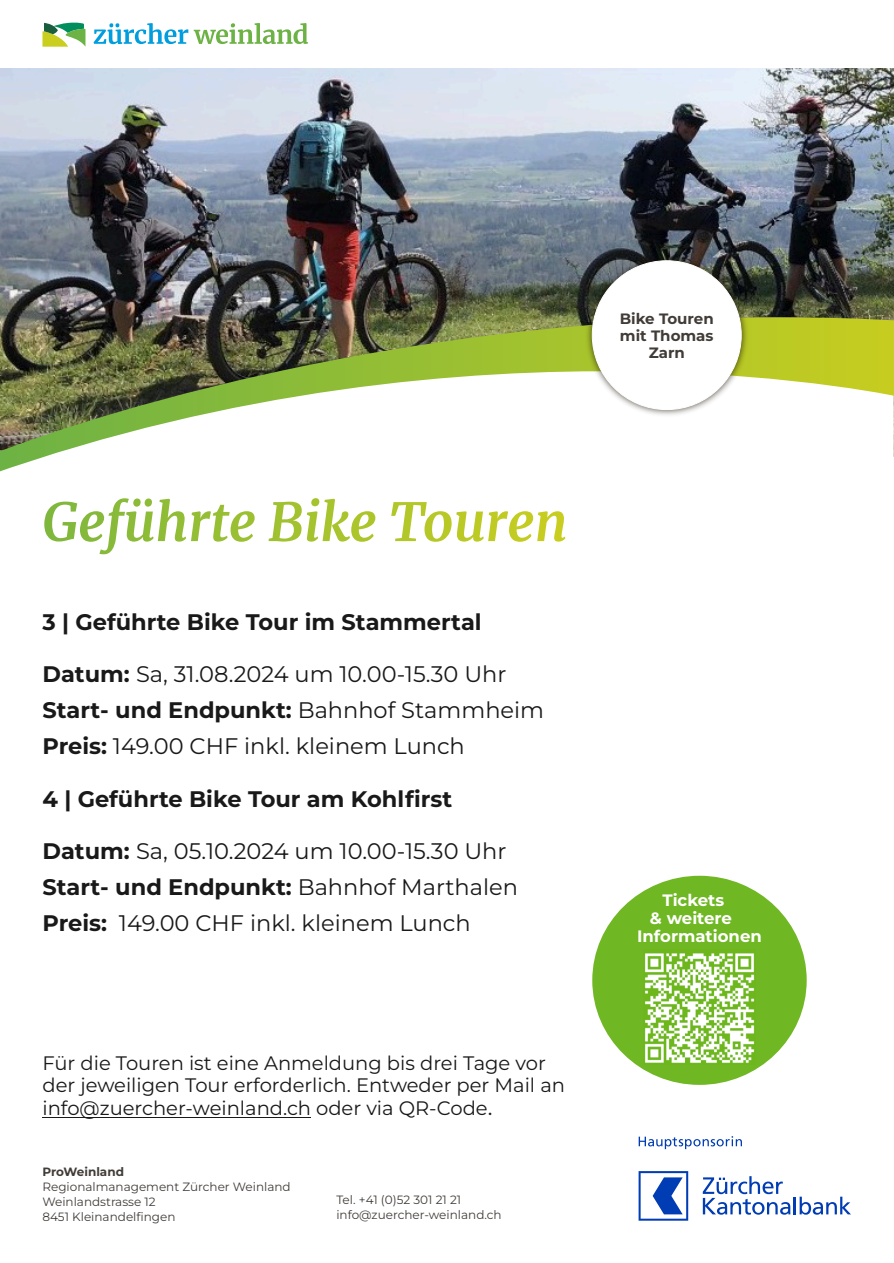
<style>
.page{position:relative;width:894px;height:1263px;background:#fff}
.page>*{position:absolute;margin:0;border:0;box-sizing:border-box;transform-origin:0 0}
.t1{font:700 22.5px "Montserrat";color:#191919}
.t2{font:22.5px "Montserrat";color:#191919}
.t3{font:19.5px "Montserrat";color:#191919}
.t4{font:700 16.5px "Montserrat";color:#fff}
.t5{font:700 15px "Montserrat";color:#413c38}
.t6{font:12px "Montserrat";color:#413c38}
.t7{font:700 12px "Montserrat";color:#413c38}
.s1{font-weight:700}
.s2{font-weight:400}
</style>
<div class="page">
<img style="left:0;top:68px;width:893px;height:233px">
<hr style="left:42px;top:1117px;width:269px;height:1px;background:#191919">
<img style="left:0;top:301px;width:893px;height:171px">
<img style="left:584px;top:253px;width:164px;height:164px">
<div style="left:592px;top:261px;width:149px;height:149px;background:#fff;border:1px solid #fff;border-radius:50%"></div>
<svg style="left:44px;top:498px;width:210px;height:56px"></svg>
<svg style="left:268px;top:502px;width:33px;height:40px"></svg>
<svg style="left:307px;top:498px;width:68px;height:44px"></svg>
<svg style="left:391px;top:502px;width:174px;height:40px"></svg>
<div style="left:519px;top:461px;width:96px;height:38px;background:#fff"></div>
<div style="left:592px;top:876px;width:214px;height:209px;background:#6fb723;border-radius:50%"></div>
<svg style="left:638px;top:1171px;width:50px;height:50px"></svg>
<svg style="left:702px;top:1176px;width:148px;height:39px"></svg>
<svg style="left:638px;top:1136px;width:103px;height:13px"></svg>
<svg style="left:194px;top:23px;width:114px;height:21px"></svg>
<svg style="left:93px;top:23px;width:95px;height:21px"></svg>
<svg style="left:42px;top:22px;width:43px;height:25px"></svg>
<img style="left:645px;top:953px;width:110px;height:110px">
<div style="left:565px;top:461px;width:328px;height:38px;background:#fff"></div>
<p class="t5" style="left:619px;top:309px;width:95px">Bike Touren</p>
<p class="t5" style="left:619px;top:326px;width:95px">mit Thomas</p>
<p class="t5" style="left:648px;top:343px;width:38px">Zarn</p>
<p class="t1" style="left:42px;top:608px;width:440px">3 | Geführte Bike Tour im Stammertal</p>
<p class="t2" style="left:42px;top:660px;width:465px"><span class="s1">Datum:</span> Sa, 31.08.2024 um 10.00-15.30 Uhr</p>
<p class="t1" style="left:42px;top:696px;width:503px">Start- und Endpunkt: <span class="s2">Bahnhof Stammheim</span></p>
<p class="t2" style="left:42px;top:732px;width:423px"><span class="s1">Preis:</span> 149.00 CHF inkl. kleinem Lunch</p>
<p class="t1" style="left:42px;top:785px;width:411px">4 | Geführte Bike Tour am Kohlfirst</p>
<p class="t2" style="left:42px;top:837px;width:465px"><span class="s1">Datum:</span> Sa, 05.10.2024 um 10.00-15.30 Uhr</p>
<p class="t1" style="left:42px;top:873px;width:477px">Start- und Endpunkt: <span class="s2">Bahnhof Marthalen</span></p>
<p class="t1" style="left:42px;top:909px;width:66px">Preis:</p>
<p class="t2" style="left:119px;top:909px;width:353px">149.00 CHF inkl. kleinem Lunch</p>
<p class="t3" style="left:42px;top:1051px;width:504px">Für die Touren ist eine Anmeldung bis drei Tage vor</p>
<p class="t3" style="left:42px;top:1073px;width:524px">der jeweiligen Tour erforderlich. Entweder per Mail an</p>
<p class="t3" style="left:42px;top:1096px;width:446px">info@zuercher-weinland.ch oder via QR-Code</p>
<p class="t2" style="left:487px;top:1093px;width:6px">.</p>
<p class="t7" style="left:42px;top:1164px;width:83px">ProWeinland</p>
<p class="t6" style="left:42px;top:1179px;width:250px">Regionalmanagement Zürcher Weinland</p>
<p class="t6" style="left:42px;top:1194px;width:115px">Weinlandstrasse 12</p>
<p class="t6" style="left:42px;top:1209px;width:135px">8451 Kleinandelfingen</p>
<p class="t6" style="left:336px;top:1192px;width:126px">Tel. +41 (0)52 301 21 21</p>
<p class="t6" style="left:336px;top:1207px;width:167px">info@zuercher-weinland.ch</p>
<p class="t4" style="left:662px;top:890px;width:63px">Tickets</p>
<p class="t4" style="left:649px;top:908px;width:83px">&amp; weitere</p>
<p class="t4" style="left:637px;top:926px;width:126px">Informationen</p>
</div>
